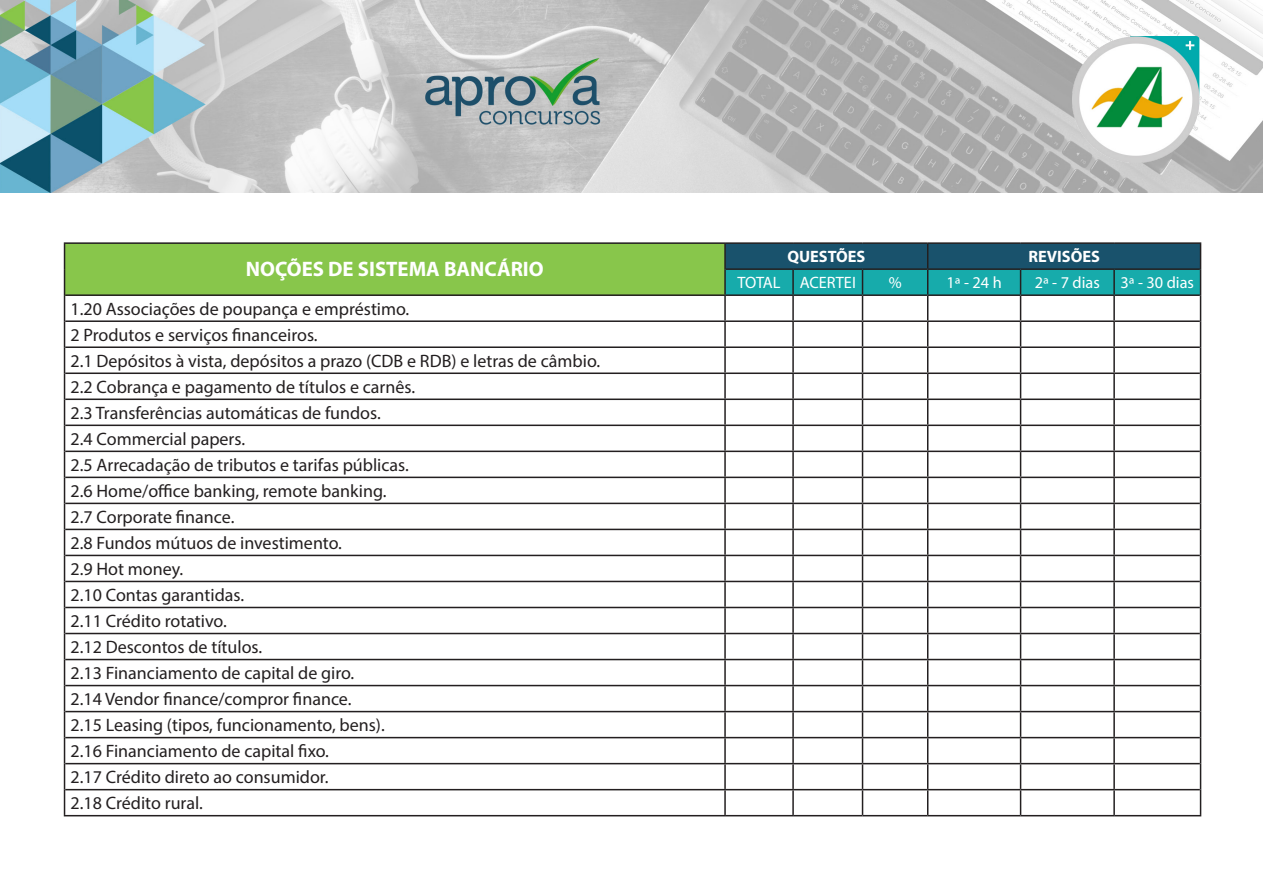
<style>
.page{position:relative;width:1263px;height:893px;background:#fff}
.page>*{position:absolute;margin:0;border:0;box-sizing:border-box;transform-origin:0 0}
.t1{font:700 21px "Myriad Pro";color:#fff}
.t2{font:18px "Myriad Pro";color:#231f20}
.t3{font:16.5px "Myriad Pro";color:#fff}
.t4{font:700 16.5px "Myriad Pro";color:#fff}
</style>
<div class="page">
<img style="left:0;top:0;width:1263px;height:817px">
<div style="left:65px;top:243px;width:660px;height:52px;background:#88c64b"></div>
<hr style="left:64px;top:242px;width:661px;height:2px;background:#231f20">
<hr style="left:725px;top:242px;width:68px;height:2px;background:#231f20">
<hr style="left:793px;top:242px;width:69px;height:2px;background:#231f20">
<hr style="left:862px;top:242px;width:66px;height:2px;background:#231f20">
<hr style="left:928px;top:242px;width:92px;height:2px;background:#231f20">
<hr style="left:1020px;top:242px;width:94px;height:2px;background:#231f20">
<hr style="left:1114px;top:242px;width:87px;height:2px;background:#231f20">
<hr style="left:65px;top:294px;width:660px;height:2px;background:#231f20">
<hr style="left:65px;top:320px;width:660px;height:2px;background:#231f20">
<hr style="left:65px;top:346px;width:660px;height:2px;background:#231f20">
<hr style="left:65px;top:372px;width:660px;height:2px;background:#231f20">
<hr style="left:65px;top:398px;width:660px;height:2px;background:#231f20">
<hr style="left:65px;top:425px;width:660px;height:1px;background:#231f20">
<hr style="left:65px;top:451px;width:660px;height:1px;background:#231f20">
<hr style="left:65px;top:477px;width:660px;height:1px;background:#231f20">
<hr style="left:65px;top:503px;width:660px;height:1px;background:#231f20">
<hr style="left:65px;top:529px;width:660px;height:1px;background:#231f20">
<hr style="left:65px;top:555px;width:660px;height:1px;background:#231f20">
<hr style="left:65px;top:581px;width:660px;height:1px;background:#231f20">
<hr style="left:65px;top:607px;width:660px;height:1px;background:#231f20">
<hr style="left:65px;top:633px;width:660px;height:1px;background:#231f20">
<hr style="left:65px;top:659px;width:660px;height:1px;background:#231f20">
<hr style="left:65px;top:685px;width:660px;height:1px;background:#231f20">
<hr style="left:65px;top:711px;width:660px;height:1px;background:#231f20">
<hr style="left:65px;top:737px;width:660px;height:1px;background:#231f20">
<hr style="left:65px;top:763px;width:660px;height:1px;background:#231f20">
<hr style="left:65px;top:789px;width:660px;height:1px;background:#231f20">
<hr style="left:64px;top:815px;width:661px;height:1px;background:#231f20">
<hr style="left:725px;top:815px;width:68px;height:1px;background:#231f20">
<hr style="left:793px;top:815px;width:69px;height:1px;background:#231f20">
<hr style="left:862px;top:815px;width:66px;height:1px;background:#231f20">
<hr style="left:928px;top:815px;width:92px;height:1px;background:#231f20">
<hr style="left:1020px;top:815px;width:94px;height:1px;background:#231f20">
<hr style="left:1114px;top:815px;width:87px;height:1px;background:#231f20">
<hr style="left:724px;top:244px;width:2px;height:25px;background:#231f20">
<hr style="left:724px;top:269px;width:2px;height:25px;background:#231f20">
<hr style="left:724px;top:296px;width:2px;height:24px;background:#231f20">
<hr style="left:724px;top:322px;width:2px;height:24px;background:#231f20">
<hr style="left:724px;top:348px;width:2px;height:24px;background:#231f20">
<hr style="left:724px;top:374px;width:2px;height:24px;background:#231f20">
<hr style="left:724px;top:400px;width:2px;height:25px;background:#231f20">
<hr style="left:724px;top:426px;width:2px;height:25px;background:#231f20">
<hr style="left:724px;top:452px;width:2px;height:25px;background:#231f20">
<hr style="left:724px;top:478px;width:2px;height:25px;background:#231f20">
<hr style="left:724px;top:504px;width:2px;height:25px;background:#231f20">
<hr style="left:724px;top:530px;width:2px;height:25px;background:#231f20">
<hr style="left:724px;top:556px;width:2px;height:25px;background:#231f20">
<hr style="left:724px;top:582px;width:2px;height:25px;background:#231f20">
<hr style="left:724px;top:608px;width:2px;height:25px;background:#231f20">
<hr style="left:724px;top:634px;width:2px;height:25px;background:#231f20">
<hr style="left:724px;top:660px;width:2px;height:25px;background:#231f20">
<hr style="left:724px;top:686px;width:2px;height:25px;background:#231f20">
<hr style="left:724px;top:712px;width:2px;height:25px;background:#231f20">
<hr style="left:724px;top:738px;width:2px;height:25px;background:#231f20">
<hr style="left:724px;top:764px;width:2px;height:25px;background:#231f20">
<svg style="left:64px;top:244px;width:1px;height:571px"></svg>
<hr style="left:724px;top:790px;width:2px;height:25px;background:#231f20">
<svg style="left:725px;top:243px;width:476px;height:572px"></svg>
<img style="left:1073px;top:36px;width:126px;height:127px">
<p class="t1" style="left:246px;top:255px;width:299px">NOÇÕES DE SISTEMA BANCÁRIO</p>
<p class="t2" style="left:71px;top:298px;width:340px">1.20 Associações de poupança e empréstimo.</p>
<p class="t2" style="left:71px;top:324px;width:249px">2 Produtos e serviços financeiros.</p>
<p class="t2" style="left:71px;top:350px;width:531px">2.1 Depósitos à vista, depósitos a prazo (CDB e RDB) e letras de câmbio.</p>
<p class="t2" style="left:71px;top:376px;width:346px">2.2 Cobrança e pagamento de títulos e carnês.</p>
<p class="t2" style="left:71px;top:402px;width:312px">2.3 Transferências automáticas de fundos.</p>
<p class="t2" style="left:71px;top:428px;width:176px">2.4 Commercial papers.</p>
<p class="t2" style="left:71px;top:454px;width:340px">2.5 Arrecadação de tributos e tarifas públicas.</p>
<p class="t2" style="left:71px;top:480px;width:318px">2.6 Home/office banking, remote banking.</p>
<p class="t2" style="left:71px;top:506px;width:165px">2.7 Corporate finance.</p>
<p class="t2" style="left:71px;top:532px;width:273px">2.8 Fundos mútuos de investimento.</p>
<p class="t2" style="left:71px;top:558px;width:114px">2.9 Hot money.</p>
<p class="t2" style="left:71px;top:584px;width:175px">2.10 Contas garantidas.</p>
<p class="t2" style="left:71px;top:610px;width:158px">2.11 Crédito rotativo.</p>
<p class="t2" style="left:71px;top:636px;width:193px">2.12 Descontos de títulos.</p>
<p class="t2" style="left:71px;top:662px;width:285px">2.13 Financiamento de capital de giro.</p>
<p class="t2" style="left:71px;top:688px;width:282px">2.14 Vendor finance/compror finance.</p>
<p class="t2" style="left:71px;top:714px;width:316px">2.15 Leasing (tipos, funcionamento, bens).</p>
<p class="t2" style="left:71px;top:740px;width:260px">2.16 Financiamento de capital fixo.</p>
<p class="t2" style="left:71px;top:766px;width:260px">2.17 Crédito direto ao consumidor.</p>
<p class="t2" style="left:71px;top:792px;width:134px">2.18 Crédito rural.</p>
<p class="t4" style="left:787px;top:245px;width:80px">QUESTÕES</p>
<p class="t4" style="left:1028px;top:245px;width:73px">REVISÕES</p>
<p class="t3" style="left:737px;top:272px;width:45px">TOTAL</p>
<p class="t3" style="left:800px;top:272px;width:58px">ACERTEI</p>
<p class="t3" style="left:889px;top:272px;width:14px">%</p>
<p class="t3" style="left:946px;top:272px;width:57px">1ª - 24 h</p>
<p class="t3" style="left:1035px;top:272px;width:67px">2ª - 7 dias</p>
<p class="t3" style="left:1120px;top:272px;width:75px">3ª - 30 dias</p>
</div>
